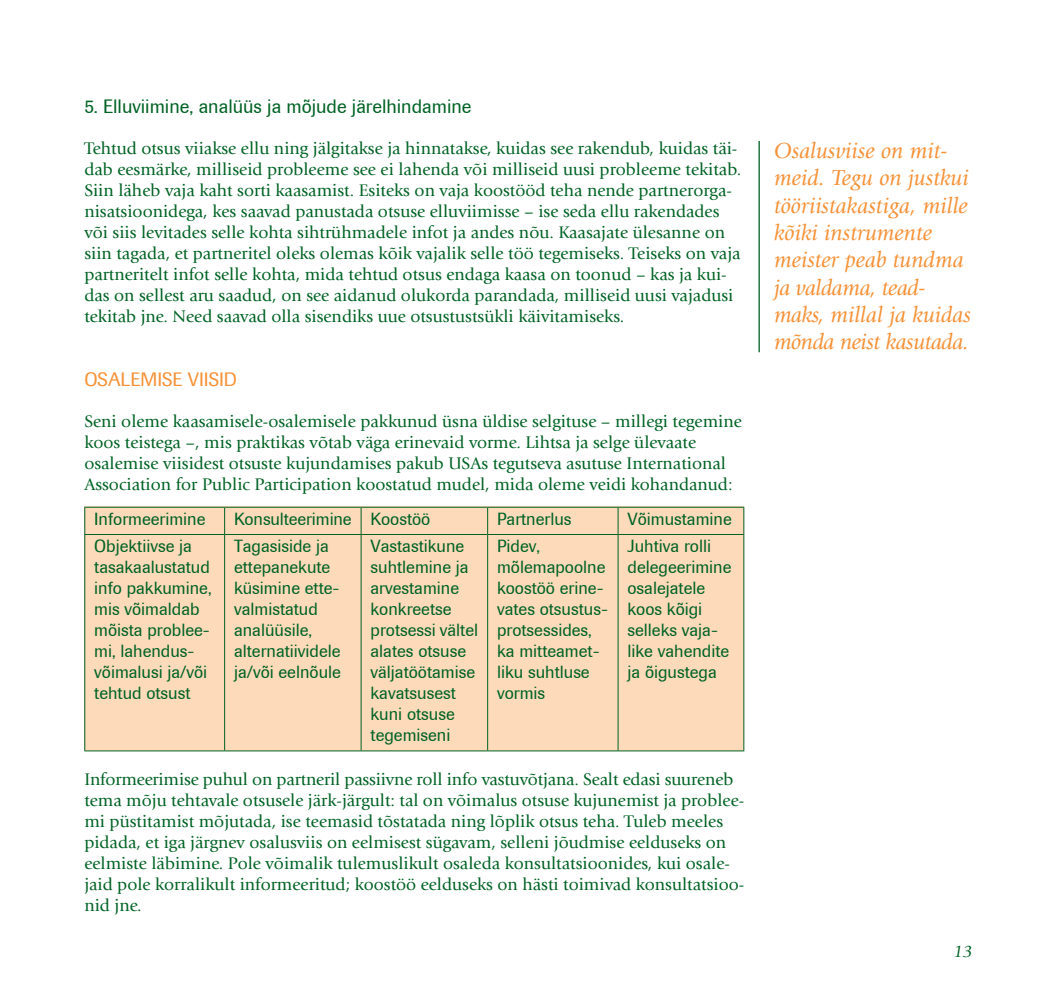
<style>
.page{position:relative;width:1042px;height:993px;background:#fff}
.page>*{position:absolute;margin:0;border:0;box-sizing:border-box;transform-origin:0 0}
.t1{font:italic 22.75px/27.3px "Giovanni";color:#f69238}
.t2{font:19.25px "Imago";color:#006224}
.t3{font:19.25px "Imago";color:#f69238}
.t4{font:17.5px/21px "Giovanni";color:#006224}
.t5{font:17.5px/21px "Imago";color:#006224}
.t6{font:italic 17.5px "Giovanni";color:#006224}
</style>
<div class="page">
<div style="left:84px;top:506px;width:660px;height:244px;background:#fddaba"></div>
<hr style="left:84px;top:534px;width:1px;height:216px;background:#006224">
<hr style="left:224px;top:534px;width:1px;height:216px;background:#006224">
<hr style="left:361px;top:534px;width:1px;height:216px;background:#006224">
<hr style="left:487px;top:534px;width:1px;height:216px;background:#006224">
<hr style="left:617px;top:534px;width:1px;height:216px;background:#006224">
<hr style="left:743px;top:534px;width:1px;height:216px;background:#006224">
<hr style="left:84px;top:750px;width:141px;height:1px;background:#006224">
<hr style="left:225px;top:750px;width:136px;height:1px;background:#006224">
<hr style="left:361px;top:750px;width:127px;height:1px;background:#006224">
<hr style="left:488px;top:750px;width:130px;height:1px;background:#006224">
<hr style="left:618px;top:750px;width:126px;height:1px;background:#006224">
<hr style="left:84px;top:506px;width:141px;height:1px;background:#006224">
<svg style="left:84px;top:507px;width:1px;height:27px"></svg>
<hr style="left:225px;top:506px;width:136px;height:1px;background:#006224">
<svg style="left:224px;top:507px;width:1px;height:27px"></svg>
<hr style="left:361px;top:506px;width:127px;height:1px;background:#006224">
<svg style="left:361px;top:507px;width:1px;height:27px"></svg>
<hr style="left:488px;top:506px;width:130px;height:1px;background:#006224">
<svg style="left:487px;top:507px;width:1px;height:27px"></svg>
<hr style="left:618px;top:506px;width:126px;height:1px;background:#006224">
<svg style="left:617px;top:507px;width:1px;height:27px"></svg>
<svg style="left:743px;top:507px;width:1px;height:27px"></svg>
<hr style="left:84px;top:534px;width:141px;height:1px;background:#006224">
<hr style="left:225px;top:534px;width:136px;height:1px;background:#006224">
<hr style="left:361px;top:534px;width:127px;height:1px;background:#006224">
<hr style="left:488px;top:534px;width:130px;height:1px;background:#006224">
<hr style="left:618px;top:534px;width:126px;height:1px;background:#006224">
<hr style="left:758px;top:141px;width:2px;height:211px;background:#006224">
<p class="t2" style="left:84px;top:95px;width:389px">5. Elluviimine, analüüs ja mõjude järelhindamine</p>
<p class="t4" style="left:84px;top:138px;width:658px">Tehtud otsus viiakse ellu ning jälgitakse ja hinnatakse, kuidas see rakendub, kuidas täi&shy;dab eesmärke, milliseid probleeme see ei lahenda või milliseid uusi probleeme tekitab.<br>Siin läheb vaja kaht sorti kaasamist. Esiteks on vaja koostööd teha nende partnerorga&shy;nisatsioonidega, kes saavad panustada otsuse elluviimisse – ise seda ellu rakendades või siis levitades selle kohta sihtrühmadele infot ja andes nõu. Kaasajate ülesanne on siin tagada, et partneritel oleks olemas kõik vajalik selle töö tegemiseks. Teiseks on vaja partneritelt infot selle kohta, mida tehtud otsus endaga kaasa on toonud – kas ja kui&shy;das on sellest aru saadud, on see aidanud olukorda parandada, milliseid uusi vajadusi tekitab jne. Need saavad olla sisendiks uue otsustustsükli käivitamiseks.</p>
<p class="t3" style="left:84px;top:368px;width:154px">OSALEMISE VIISID</p>
<p class="t4" style="left:84px;top:410px;width:659px">Seni oleme kaasamisele-osalemisele pakkunud üsna üldise selgituse – millegi tegemine koos teistega –, mis praktikas võtab väga erinevaid vorme. Lihtsa ja selge ülevaate osalemise viisidest otsuste kujundamises pakub USAs tegutseva asutuse International Association for Public Participation koostatud mudel, mida oleme veidi kohandanud:</p>
<p class="t5" style="left:94px;top:508px;width:113px">Informeerimine</p>
<p class="t5" style="left:234px;top:508px;width:198px">Konsulteerimine Koostöö</p>
<p class="t5" style="left:497px;top:508px;width:76px">Partnerlus</p>
<p class="t5" style="left:627px;top:508px;width:106px">Võimustamine</p>
<p class="t5" style="left:94px;top:535px;width:119px">Objektiivse ja tasakaalustatud info pakkumine, mis võimaldab mõista problee&shy;mi, lahendus&shy;võimalusi ja/või tehtud otsust</p>
<p class="t5" style="left:234px;top:535px;width:108px">Tagasiside ja ettepanekute küsimine ette&shy;valmistatud analüüsile, alternatiividele ja/või eelnõule</p>
<p class="t5" style="left:370px;top:535px;width:109px">Vastastikune suhtlemine ja arvestamine konkreetse protsessi vältel alates otsuse väljatöötamise kavatsusest kuni otsuse tegemiseni</p>
<p class="t5" style="left:497px;top:535px;width:112px">Pidev, mõlemapoolne koostöö erine&shy;vates otsustus&shy;protsessides, ka mitteamet&shy;liku suhtluse vormis</p>
<p class="t5" style="left:627px;top:535px;width:105px">Juhtiva rolli delegeerimine osalejatele koos kõigi selleks vaja&shy;like vahendite ja õigustega</p>
<p class="t4" style="left:84px;top:768px;width:661px">Informeerimise puhul on partneril passiivne roll info vastuvõtjana. Sealt edasi suureneb tema mõju tehtavale otsusele järk-järgult: tal on võimalus otsuse kujunemist ja problee&shy;mi püstitamist mõjutada, ise teemasid tõstatada ning lõplik otsus teha. Tuleb meeles pidada, et iga järgnev osalusviis on eelmisest sügavam, selleni jõudmise eelduseks on eelmiste läbimine. Pole võimalik tulemuslikult osaleda konsultatsioonides, kui osale&shy;jaid pole korralikult informeeritud; koostöö eelduseks on hästi toimivad konsultatsioo&shy;nid jne.</p>
<h1 class="t1" style="left:774px;top:137px;width:198px">Osalusviise on mit&shy;meid. Tegu on justkui tööriistakastiga, mille kõiki instrumente meister peab tundma ja valdama, tead&shy;maks, millal ja kuidas mõnda neist kasutada.</h1>
<p class="t6" style="left:953px;top:941px;width:20px">13</p>
</div>
